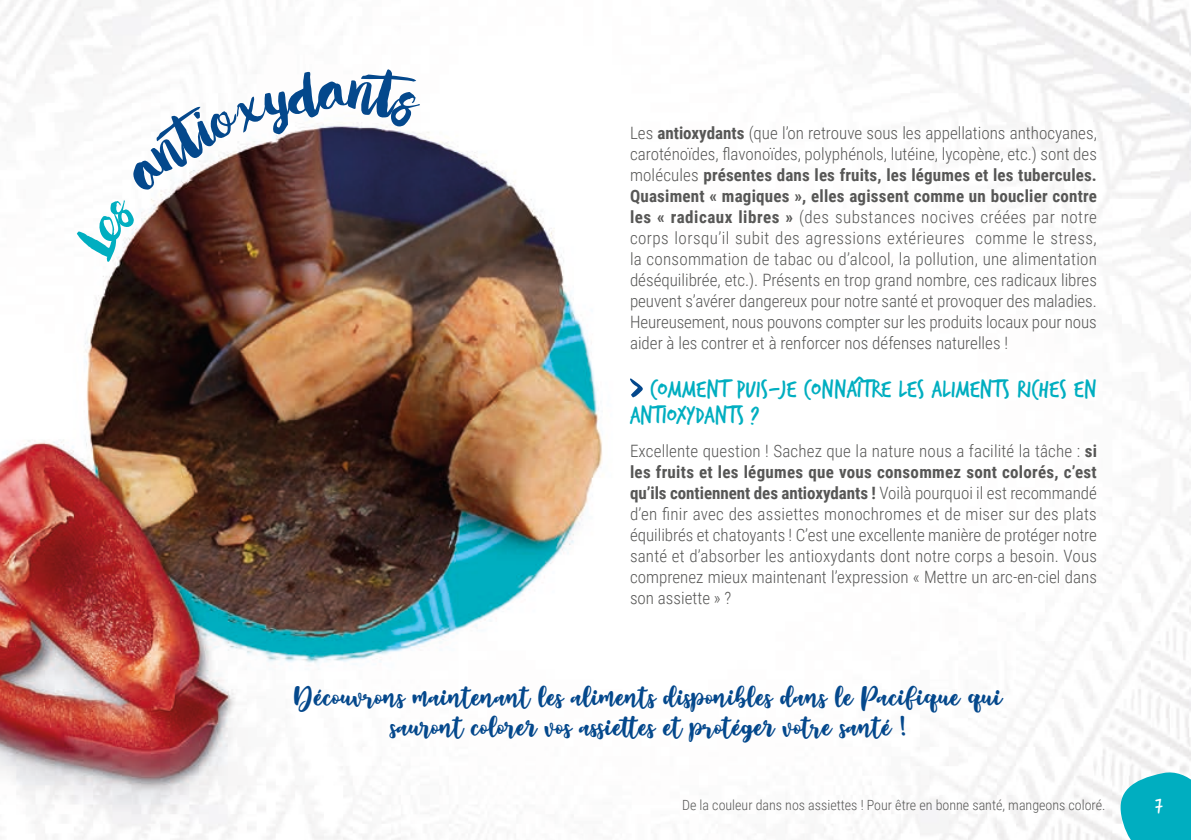
<style>
.page{position:relative;width:1191px;height:840px;background:#fff}
.page>*{position:absolute;margin:0;border:0;box-sizing:border-box;transform-origin:0 0}
.t1{font:30px/30px "Fall in Autumn Regular";color:#04488c;text-align:center}
.t2{font:26px/26px "Trash Hand";letter-spacing:.01em;color:#00aec0}
.t3{font:20px "Trash Hand";color:#fff}
.t4{font:300 17px/21px "Roboto Condensed";color:#575756;text-align:justify}
.t5{font:300 14px "Roboto Condensed";color:#575756}
.s1{font-weight:700}
</style>
<div class="page">
<img style="left:0;top:0;width:1191px;height:839px">
<svg style="left:1117px;top:768px;width:74px;height:71px"></svg>
<svg style="left:630px;top:378px;width:13px;height:19px"></svg>
<svg style="left:73px;top:66px;width:349px;height:196px"></svg>
<p class="t4" style="left:630px;top:121px;width:468px">Les <span class="s1">antioxydants</span> (que l’on retrouve sous les appellations anthocyanes, caroténoïdes, flavonoïdes, polyphénols, lutéine, lycopène, etc.) sont des molécules <span class="s1">présentes dans les fruits, les légumes et les tubercules.<br>Quasiment « magiques », elles agissent comme un bouclier contre les « radicaux libres »</span> (des substances nocives créées par notre corps lorsqu’il subit des agressions extérieures comme le stress, la consommation de tabac ou d’alcool, la pollution, une alimentation déséquilibrée, etc.). Présents en trop grand nombre, ces radicaux libres peuvent s’avérer dangereux pour notre santé et provoquer des maladies.<br>Heureusement, nous pouvons compter sur les produits locaux pour nous aider à les contrer et à renforcer nos défenses naturelles !</p>
<p class="t2" style="left:630px;top:377px;width:468px;text-indent:21px">COMMENT PUIS-JE CONNAÎTRE LES ALIMENTS RICHES EN<br>ANTIOXYDANTS ?</p>
<p class="t4" style="left:630px;top:440px;width:468px">Excellente question ! Sachez que la nature nous a facilité la tâche : <span class="s1">si les fruits et les légumes que vous consommez sont colorés, c’est qu’ils contiennent des antioxydants !</span> Voilà pourquoi il est recommandé d’en finir avec des assiettes monochromes et de miser sur des plats équilibrés et chatoyants ! C’est une excellente manière de protéger notre santé et d’absorber les antioxydants dont notre corps a besoin. Vous comprenez mieux maintenant l’expression « Mettre un arc-en-ciel dans son assiette » ?</p>
<p class="t1" style="left:296px;top:682px;width:708px">Découvrons maintenant les aliments disponibles dans le Pacifique qui sauront colorer vos assiettes et protéger votre santé !</p>
<p class="t5" style="left:682px;top:794px;width:425px">De la couleur dans nos assiettes ! Pour être en bonne santé, mangeons coloré.</p>
<p class="t3" style="left:1155px;top:794px;width:9px">7</p>
</div>
